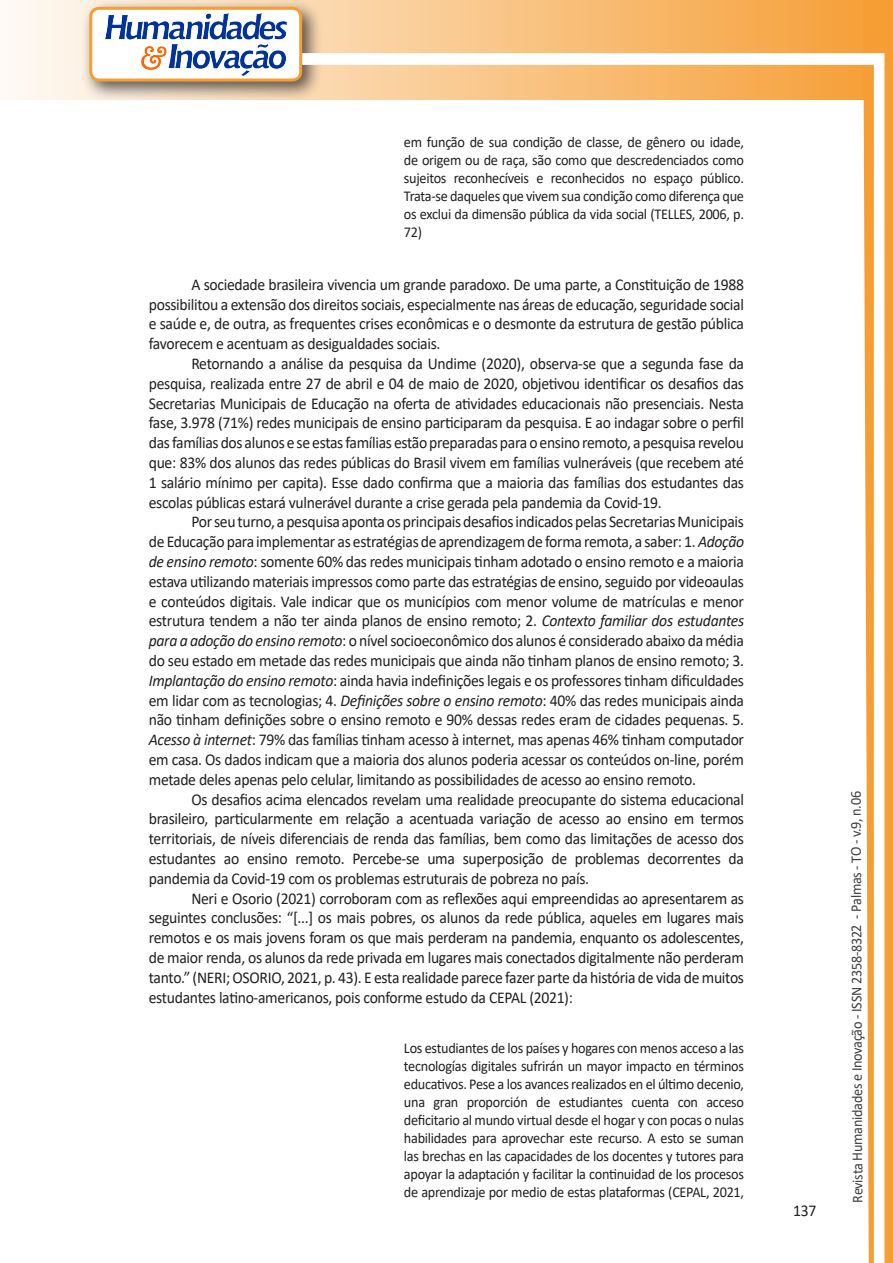
<style>
.page{position:relative;width:893px;height:1263px;background:#fff}
.page>*{position:absolute;margin:0;border:0;box-sizing:border-box;transform-origin:0 0}
.texto{font:16.5px/19.8px "Calibri";letter-spacing:-.02em;color:#231f20;text-align:justify;scale:.95 1}
.citacao{font:15px/18px "Calibri";letter-spacing:-.02em;color:#231f20;text-align:justify;scale:.95 1}
.t1{font:15px "Calibri";letter-spacing:-.025em;color:#3e3e3f;scale:.95 1}
.s1{font-style:italic}
</style>
<div class="page">
<svg style="left:5px;top:0;width:858px;height:100px;background:#f9c484"></svg>
<div style="left:81px;top:0;width:241px;height:102px;background:#231f20;opacity:.75"></div>
<div style="left:91px;top:8px;width:210px;height:72px;background:#fff;border-radius:9px"></div>
<div style="left:89px;top:7px;width:213px;height:75px;border:3px solid #f69e34;border-radius:9px"></div>
<div style="left:302px;top:53px;width:582px;height:12px;background:#fff;border:2px solid #fff"></div>
<svg style="left:863px;top:0;width:30px;height:1263px"></svg>
<img style="left:105px;top:13px;width:181px;height:62px">
<p class="citacao" style="left:404px;top:133px;width:360px">em função de sua condição de classe, de gênero ou idade, de origem ou de raça, são como que descredenciados como sujeitos reconhecíveis e reconhecidos no espaço público.<br>Trata-se daqueles que vivem sua condição como diferença que os exclui da dimensão pública da vida social (TELLES, 2006, p.<br>72)</p>
<p class="texto" style="left:149px;top:274px;width:628px;text-indent:43px">A sociedade brasileira vivencia um grande paradoxo. De uma parte, a Constituição de 1988 possibilitou a extensão dos direitos sociais, especialmente nas áreas de educação, seguridade social e saúde e, de outra, as frequentes crises econômicas e o desmonte da estrutura de gestão pública favorecem e acentuam as desigualdades sociais.</p>
<p class="texto" style="left:149px;top:353px;width:628px;text-indent:43px">Retornando a análise da pesquisa da Undime (2020), observa-se que a segunda fase da pesquisa, realizada entre 27 de abril e 04 de maio de 2020, objetivou identificar os desafios das Secretarias Municipais de Educação na oferta de atividades educacionais não presenciais. Nesta fase, 3.978 (71%) redes municipais de ensino participaram da pesquisa. E ao indagar sobre o perfil das famílias dos alunos e se estas famílias estão preparadas para o ensino remoto, a pesquisa revelou que: 83% dos alunos das redes públicas do Brasil vivem em famílias vulneráveis (que recebem até 1 salário mínimo per capita). Esse dado confirma que a maioria das famílias dos estudantes das escolas públicas estará vulnerável durante a crise gerada pela pandemia da Covid-19.</p>
<p class="texto" style="left:149px;top:511px;width:628px;text-indent:43px">Por seu turno, a pesquisa aponta os principais desafios indicados pelas Secretarias Municipais de Educação para implementar as estratégias de aprendizagem de forma remota, a saber: 1. <span class="s1">Adoção de ensino remoto</span>: somente 60% das redes municipais tinham adotado o ensino remoto e a maioria estava utilizando materiais impressos como parte das estratégias de ensino, seguido por videoaulas e conteúdos digitais. Vale indicar que os municípios com menor volume de matrículas e menor estrutura tendem a não ter ainda planos de ensino remoto; 2. <span class="s1">Contexto familiar dos estudantes para a adoção do ensino remoto</span>: o nível socioeconômico dos alunos é considerado abaixo da média do seu estado em metade das redes municipais que ainda não tinham planos de ensino remoto; 3.<br><span class="s1">Implantação do ensino remoto</span>: ainda havia indefinições legais e os professores tinham dificuldades em lidar com as tecnologias; 4. <span class="s1">Definições sobre o ensino remoto</span>: 40% das redes municipais ainda não tinham definições sobre o ensino remoto e 90% dessas redes eram de cidades pequenas. 5.<br><span class="s1">Acesso à internet</span>: 79% das famílias tinham acesso à internet, mas apenas 46% tinham computador em casa. Os dados indicam que a maioria dos alunos poderia acessar os conteúdos on-line, porém metade deles apenas pelo celular, limitando as possibilidades de acesso ao ensino remoto.</p>
<p class="texto" style="left:149px;top:789px;width:628px;text-indent:43px">Os desafios acima elencados revelam uma realidade preocupante do sistema educacional brasileiro, particularmente em relação a acentuada variação de acesso ao ensino em termos territoriais, de níveis diferenciais de renda das famílias, bem como das limitações de acesso dos estudantes ao ensino remoto. Percebe-se uma superposição de problemas decorrentes da pandemia da Covid-19 com os problemas estruturais de pobreza no país.</p>
<p class="texto" style="left:149px;top:888px;width:628px;text-indent:43px">Neri e Osorio (2021) corroboram com as reflexões aqui empreendidas ao apresentarem as seguintes conclusões: “[...] os mais pobres, os alunos da rede pública, aqueles em lugares mais remotos e os mais jovens foram os que mais perderam na pandemia, enquanto os adolescentes, de maior renda, os alunos da rede privada em lugares mais conectados digitalmente não perderam tanto.” (NERI; OSORIO, 2021, p. 43). E esta realidade parece fazer parte da história de vida de muitos estudantes latino-americanos, pois conforme estudo da CEPAL (2021):</p>
<p class="citacao" style="left:404px;top:1039px;width:360px">Los estudiantes de los países y hogares con menos acceso a las tecnologías digitales sufrirán un mayor impacto en términos educativos. Pese a los avances realizados en el último decenio, una gran proporción de estudiantes cuenta con acceso deficitario al mundo virtual desde el hogar y con pocas o nulas habilidades para aprovechar este recurso. A esto se suman las brechas en las capacidades de los docentes y tutores para apoyar la adaptación y facilitar la continuidad de los procesos de aprendizaje por medio de estas plataformas (CEPAL, 2021,</p>
<p class="texto" style="left:793px;top:1200px;width:26px">137</p>
<p class="t1" style="left:846px;top:1203px;width:435px;rotate:-90deg">Revista Humanidades e Inovação - ISSN 2358-8322 - Palmas - TO - v.9, n.06</p>
</div>
